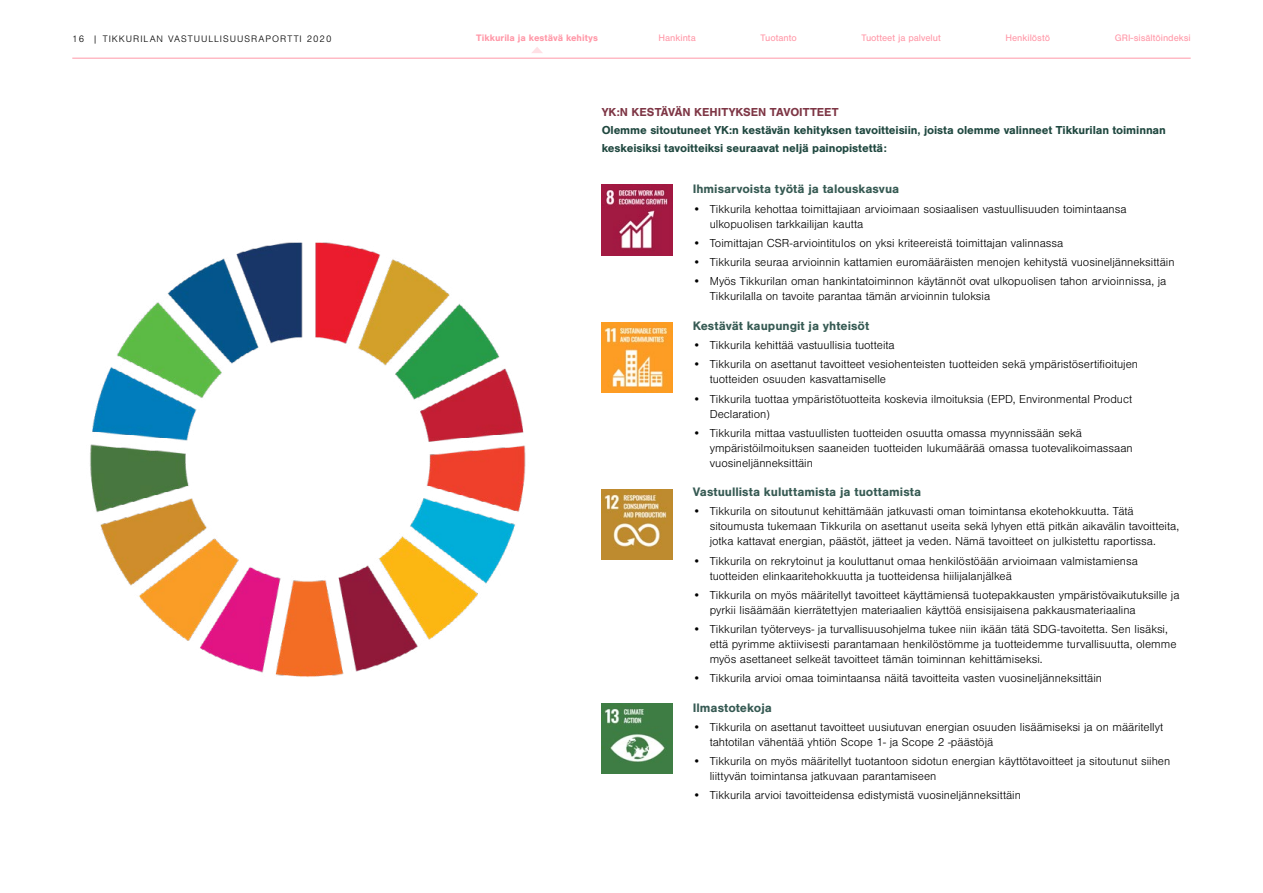
<style>
.page{position:relative;width:1263px;height:893px;background:#fff}
.page>*{position:absolute;margin:0;border:0;box-sizing:border-box;transform-origin:0 0}
.t1{font:700 12.75px "Nimbus San";color:#365a53}
.t2{font:300 12px/15px "Nimbus San";color:#000}
.t3{font:700 12px/18px "Nimbus San";letter-spacing:-.01em;color:#204840}
.t4{font:700 12px "Nimbus San";color:#7e3645}
.t5{font:9.75px "Nimbus San";color:#ff98a8}
.t6{font:300 9.75px "Nimbus San";letter-spacing:.1em;color:#000}
.t7{font:700 9.75px "Nimbus San";color:#ff98a8}
</style>
<div class="page">
<img style="left:90px;top:242px;width:436px;height:435px">
<img style="left:602px;top:489px;width:70px;height:71px">
<img style="left:602px;top:703px;width:70px;height:71px">
<img style="left:602px;top:322px;width:70px;height:71px">
<img style="left:602px;top:185px;width:70px;height:71px">
<hr style="left:72px;top:58px;width:1119px;height:1px;background:#ff98a8">
<svg style="left:532px;top:47px;width:11px;height:6px"></svg>
<p class="t6" style="left:72px;top:34px;width:261px">16 | TIKKURILAN VASTUULLISUUSRAPORTTI 2020</p>
<p class="t7" style="left:476px;top:32px;width:123px">Tikkurila ja kestävä kehitys</p>
<p class="t5" style="left:658px;top:32px;width:39px">Hankinta</p>
<p class="t5" style="left:760px;top:32px;width:38px">Tuotanto</p>
<p class="t5" style="left:861px;top:32px;width:81px">Tuotteet ja palvelut</p>
<p class="t5" style="left:1005px;top:32px;width:46px">Henkilöstö</p>
<p class="t5" style="left:1115px;top:32px;width:77px">GRI-sisältöindeksi</p>
<p class="t4" style="left:602px;top:105px;width:238px">YK:N KESTÄVÄN KEHITYKSEN TAVOITTEET</p>
<p class="t3" style="left:602px;top:121px;width:566px">Olemme sitoutuneet YK:n kestävän kehityksen tavoitteisiin, joista olemme valinneet Tikkurilan toiminnan keskeisiksi tavoitteiksi seuraavat neljä painopistettä:</p>
<p class="t1" style="left:693px;top:182px;width:208px">Ihmisarvoista työtä ja talouskasvua</p>
<p class="t2" style="left:710px;top:202px;width:418px;text-indent:-17px">• Tikkurila kehottaa toimittajiaan arvioimaan sosiaalisen vastuullisuuden toimintaansa ulkopuolisen tarkkailijan kautta</p>
<p class="t2" style="left:693px;top:236px;width:372px">• Toimittajan CSR-arviointitulos on yksi kriteereistä toimittajan valinnassa</p>
<p class="t2" style="left:693px;top:255px;width:483px">• Tikkurila seuraa arvioinnin kattamien euromääräisten menojen kehitystä vuosineljänneksittäin</p>
<p class="t2" style="left:710px;top:274px;width:458px;text-indent:-17px">• Myös Tikkurilan oman hankintatoiminnon käytännöt ovat ulkopuolisen tahon arvioinnissa, ja<br>Tikkurilalla on tavoite parantaa tämän arvioinnin tuloksia</p>
<p class="t1" style="left:693px;top:318px;width:178px">Kestävät kaupungit ja yhteisöt</p>
<p class="t2" style="left:693px;top:338px;width:204px">• Tikkurila kehittää vastuullisia tuotteita</p>
<p class="t2" style="left:710px;top:357px;width:430px;text-indent:-17px">• Tikkurila on asettanut tavoitteet vesiohenteisten tuotteiden sekä ympäristösertifioitujen tuotteiden osuuden kasvattamiselle</p>
<p class="t2" style="left:710px;top:391px;width:424px;text-indent:-17px">• Tikkurila tuottaa ympäristötuotteita koskevia ilmoituksia (EPD, Environmental Product<br>Declaration)</p>
<p class="t2" style="left:710px;top:426px;width:424px;text-indent:-17px">• Tikkurila mittaa vastuullisten tuotteiden osuutta omassa myynnissään sekä ympäristöilmoituksen saaneiden tuotteiden lukumäärää omassa tuotevalikoimassaan vuosineljänneksittäin</p>
<p class="t1" style="left:693px;top:485px;width:230px">Vastuullista kuluttamista ja tuottamista</p>
<p class="t2" style="left:710px;top:504px;width:471px;text-indent:-17px">• Tikkurila on sitoutunut kehittämään jatkuvasti oman toimintansa ekotehokkuutta. Tätä sitoumusta tukemaan Tikkurila on asettanut useita sekä lyhyen että pitkän aikavälin tavoitteita, jotka kattavat energian, päästöt, jätteet ja veden. Nämä tavoitteet on julkistettu raportissa.</p>
<p class="t2" style="left:710px;top:553px;width:430px;text-indent:-17px">• Tikkurila on rekrytoinut ja kouluttanut omaa henkilöstöään arvioimaan valmistamiensa tuotteiden elinkaaritehokkuutta ja tuotteidensa hiilijalanjälkeä</p>
<p class="t2" style="left:710px;top:588px;width:471px;text-indent:-17px">• Tikkurila on myös määritellyt tavoitteet käyttämiensä tuotepakkausten ympäristövaikutuksille ja pyrkii lisäämään kierrätettyjen materiaalien käyttöä ensisijaisena pakkausmateriaalina</p>
<p class="t2" style="left:710px;top:622px;width:468px;text-indent:-17px">• Tikkurilan työterveys- ja turvallisuusohjelma tukee niin ikään tätä SDG-tavoitetta. Sen lisäksi, että pyrimme aktiivisesti parantamaan henkilöstömme ja tuotteidemme turvallisuutta, olemme myös asettaneet selkeät tavoitteet tämän toiminnan kehittämiseksi.</p>
<p class="t2" style="left:693px;top:671px;width:411px">• Tikkurila arvioi omaa toimintaansa näitä tavoitteita vasten vuosineljänneksittäin</p>
<p class="t1" style="left:693px;top:700px;width:81px">Ilmastotekoja</p>
<p class="t2" style="left:710px;top:720px;width:455px;text-indent:-17px">• Tikkurila on asettanut tavoitteet uusiutuvan energian osuuden lisäämiseksi ja on määritellyt tahtotilan vähentää yhtiön Scope 1- ja Scope 2 -päästöjä</p>
<p class="t2" style="left:710px;top:754px;width:462px;text-indent:-17px">• Tikkurila on myös määritellyt tuotantoon sidotun energian käyttötavoitteet ja sitoutunut siihen liittyvän toimintansa jatkuvaan parantamiseen</p>
<p class="t2" style="left:693px;top:788px;width:330px">• Tikkurila arvioi tavoitteidensa edistymistä vuosineljänneksittäin</p>
</div>
